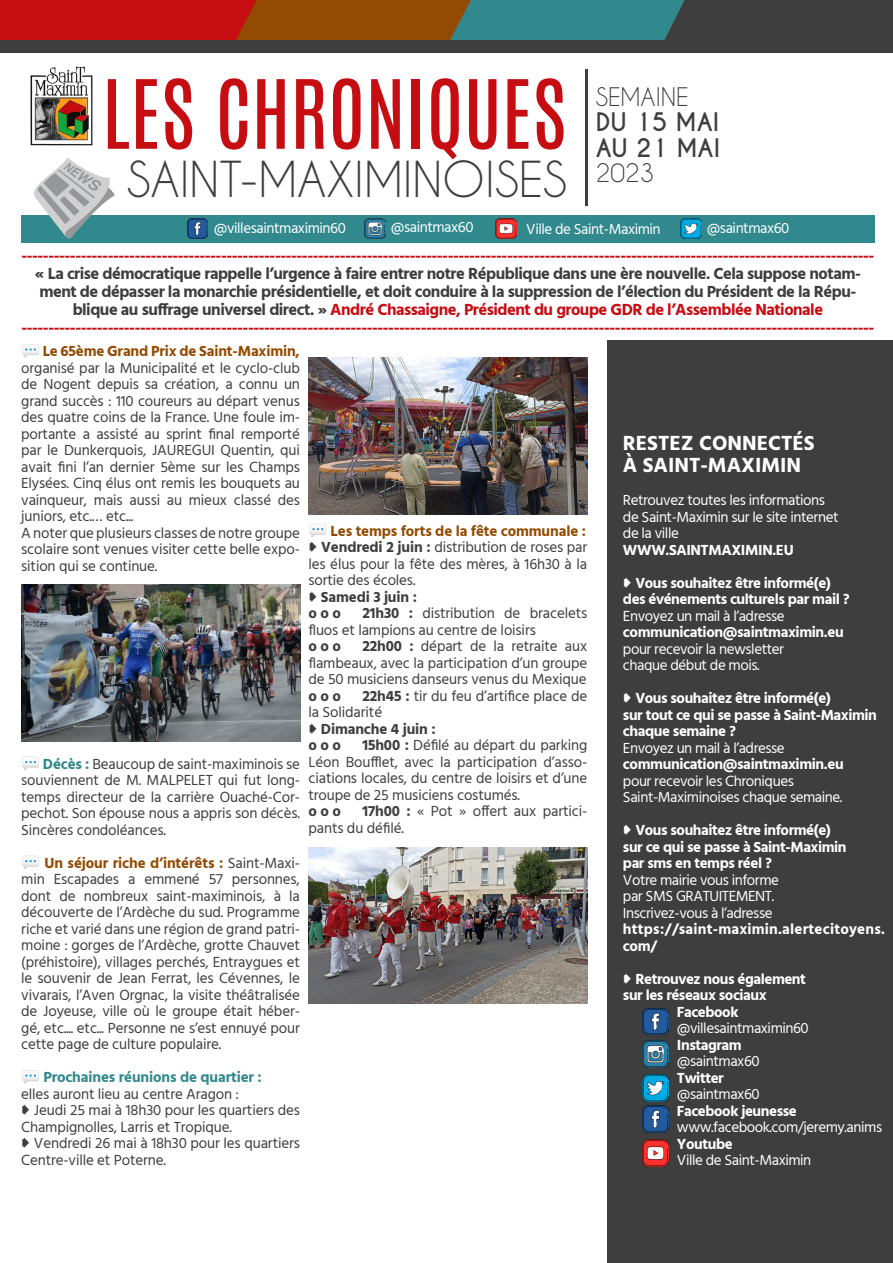
<style>
.page{position:relative;width:893px;height:1263px;background:#fff}
.page>*{position:absolute;margin:0;border:0;box-sizing:border-box;transform-origin:0 0}
.t1{font:81px "Antonio";color:#c60d12}
.t2{font:46.5px "Caviar Dreams";color:#3e3e3f}
.t3{font:700 24px "Caviar Dreams";color:#3e3e3f}
.t4{font:24px "Caviar Dreams";color:#3e3e3f}
.t5{font:700 21px "Hind";color:#fff}
.t6{font:700 16.5px "Hind";color:#c60d12}
.t7{font:700 16.5px/18px "Hind";letter-spacing:-.03em;color:#3e3e3f;text-align:center}
.t8{font:15px/16.5px "Hind";letter-spacing:-.01em;color:#3e3e3f;text-align:justify}
.t9{font:15px "Hind";letter-spacing:-.03em;color:#fff}
.t10{font:700 15px "Hind";letter-spacing:-.03em;color:#fff}
.t11{font:700 15px "Hind";letter-spacing:-.01em;color:#3e3e3f}
.t12{font:700 15px/16.5px "Hind";letter-spacing:.015em;color:#fff}
.t13{font:700 15px "Hind";letter-spacing:-.01em;color:#934b03}
.t14{font:700 15px "Hind";letter-spacing:-.01em;color:#31898d}
.s1{color:#c60d12}
.s2{font-weight:700;color:#934b03}
.s3{font-weight:700;color:#31898d}
.s4{font-weight:700}
</style>
<div class="page">
<img style="left:31px;top:66px;width:61px;height:79px">
<hr style="left:585px;top:69px;width:2px;height:137px;background:#3e3e3f">
<div style="left:0;top:0;width:267px;height:42px;background:#c60d12"></div>
<svg style="left:236px;top:0;width:657px;height:40px;background:#575944"></svg>
<div style="left:0;top:40px;width:893px;height:13px;background:#3e3e3f"></div>
<div style="left:21px;top:215px;width:853px;height:27px;background:#31898d"></div>
<img style="left:187px;top:218px;width:21px;height:21px">
<img style="left:365px;top:218px;width:20px;height:21px">
<img style="left:496px;top:218px;width:20px;height:21px">
<img style="left:681px;top:218px;width:20px;height:21px">
<div style="left:607px;top:340px;width:286px;height:923px;background:#3e3e3f"></div>
<img style="left:642px;top:1106px;width:27px;height:26px">
<img style="left:642px;top:1074px;width:27px;height:27px">
<img style="left:642px;top:1041px;width:27px;height:26px">
<img style="left:642px;top:1008px;width:27px;height:27px">
<img style="left:642px;top:1139px;width:27px;height:27px">
<img style="left:21px;top:585px;width:279px;height:156px">
<img style="left:309px;top:358px;width:278px;height:156px">
<img style="left:309px;top:847px;width:278px;height:156px">
<p class="t1" style="left:102px;top:55px;width:466px">LES CHRONIQUES</p>
<p class="t2" style="left:127px;top:151px;width:441px">SAINT-MAXIMINOISES</p>
<p class="t4" style="left:596px;top:82px;width:94px">SEMAINE</p>
<p class="t3" style="left:596px;top:108px;width:125px">DU 15 MAI</p>
<p class="t3" style="left:596px;top:133px;width:126px">AU 21 MAI</p>
<p class="t4" style="left:596px;top:159px;width:60px">2023</p>
<p class="t9" style="left:214px;top:218px;width:133px">@villesaintmaximin60</p>
<p class="t9" style="left:391px;top:217px;width:84px">@saintmax60</p>
<p class="t9" style="left:526px;top:219px;width:136px">Ville de Saint-Maximin</p>
<p class="t9" style="left:707px;top:218px;width:84px">@saintmax60</p>
<p class="t6" style="left:21px;top:246px;width:854px">--------------------------------------------------------------------------------------------------------------------------------------------------------------</p>
<p class="t7" style="left:35px;top:265px;width:827px">« La crise démocratique rappelle l’urgence à faire entrer notre République dans une ère nouvelle. Cela suppose notam&shy;ment de dépasser la monarchie présidentielle, et doit conduire à la suppression de l’élection du Président de la Répu&shy;blique au suffrage universel direct. » <span class="s1">André Chassaigne, Président du groupe GDR de l’Assemblée Nationale</span></p>
<p class="t6" style="left:21px;top:318px;width:854px">--------------------------------------------------------------------------------------------------------------------------------------------------------------</p>
<p class="t8" style="left:21px;top:344px;width:280px;text-indent:21px"><span class="s2">Le 65ème Grand Prix de Saint-Maximin, </span>organisé par la Municipalité et le cyclo-club de Nogent depuis sa création, a connu un grand succès : 110 coureurs au départ venus des quatre coins de la France. Une foule im&shy;portante a assisté au sprint final remporté par le Dunkerquois, JAUREGUI Quentin, qui avait fini l’an dernier 5ème sur les Champs Elysées. Cinq élus ont remis les bouquets au vainqueur, mais aussi au mieux classé des juniors, etc.… etc...</p>
<p class="t8" style="left:21px;top:525px;width:280px">A noter que plusieurs classes de notre groupe scolaire sont venues visiter cette belle expo&shy;sition qui se continue.</p>
<p class="t8" style="left:21px;top:756px;width:280px;text-indent:22px"><span class="s3">Décès :</span> Beaucoup de saint-maximinois se souviennent de M. MALPELET qui fut long&shy;temps directeur de la carrière Ouaché-Cor&shy;pechot. Son épouse nous a appris son décès.<br>Sincères condoléances.</p>
<p class="t8" style="left:21px;top:855px;width:280px;text-indent:23px"><span class="s2">Un séjour riche d’intérêts :</span> Saint-Maxi&shy;min Escapades a emmené 57 personnes, dont de nombreux saint-maximinois, à la découverte de l’Ardèche du sud. Programme riche et varié dans une région de grand patri&shy;moine : gorges de l’Ardèche, grotte Chauvet (préhistoire), villages perchés, Entraygues et le souvenir de Jean Ferrat, les Cévennes, le vivarais, l’Aven Orgnac, la visite théâtralisée de Joyeuse, ville où le groupe était héber&shy;gé, etc.... etc... Personne ne s’est ennuyé pour cette page de culture populaire.</p>
<p class="t14" style="left:43px;top:1068px;width:220px">Prochaines réunions de quartier :</p>
<p class="t8" style="left:21px;top:1086px;width:219px">elles auront lieu au centre Aragon :</p>
<p class="t8" style="left:21px;top:1103px;width:280px">➧ Jeudi 25 mai à 18h30 pour les quartiers des<br>Champignolles, Larris et Tropique.</p>
<p class="t8" style="left:21px;top:1136px;width:280px">➧ Vendredi 26 mai à 18h30 pour les quartiers<br>Centre-ville et Poterne.</p>
<p class="t13" style="left:331px;top:522px;width:257px">Les temps forts de la fête communale :</p>
<p class="t8" style="left:309px;top:540px;width:280px">➧ <span class="s4">Vendredi 2 juin :</span> distribution de roses par les élus pour la fête des mères, à 16h30 à la sortie des écoles.</p>
<p class="t11" style="left:309px;top:588px;width:110px">➧ Samedi 3 juin :</p>
<p class="t11" style="left:309px;top:604px;width:34px">o o o</p>
<p class="t8" style="left:309px;top:606px;width:280px;text-indent:54px"><span class="s4">21h30 :</span> distribution de bracelets fluos et lampions au centre de loisirs</p>
<p class="t11" style="left:309px;top:637px;width:34px">o o o</p>
<p class="t8" style="left:309px;top:639px;width:280px;text-indent:54px"><span class="s4">22h00 :</span> départ de la retraite aux flambeaux, avec la participation d’un groupe de 50 musiciens danseurs venus du Mexique</p>
<p class="t11" style="left:309px;top:687px;width:34px">o o o</p>
<p class="t8" style="left:309px;top:688px;width:280px;text-indent:54px"><span class="s4">22h45 :</span> tir du feu d’artifice place de la Solidarité</p>
<p class="t11" style="left:309px;top:720px;width:129px">➧ Dimanche 4 juin :</p>
<p class="t11" style="left:309px;top:736px;width:34px">o o o</p>
<p class="t8" style="left:309px;top:738px;width:280px;text-indent:54px"><span class="s4">15h00 :</span> Défilé au départ du parking Léon Boufflet, avec la participation d’asso&shy;ciations locales, du centre de loisirs et d’une troupe de 25 musiciens costumés.</p>
<p class="t11" style="left:309px;top:802px;width:34px">o o o</p>
<p class="t8" style="left:309px;top:804px;width:280px;text-indent:54px"><span class="s4">17h00 :</span> « Pot » offert aux partici&shy;pants du défilé.</p>
<p class="t5" style="left:623px;top:430px;width:193px">RESTEZ CONNECTÉS</p>
<p class="t5" style="left:623px;top:452px;width:180px">À SAINT-MAXIMIN</p>
<p class="t9" style="left:623px;top:490px;width:204px">Retrouvez toutes les informations</p>
<p class="t9" style="left:623px;top:506px;width:217px">de Saint-Maximin sur le site internet</p>
<p class="t9" style="left:623px;top:523px;width:57px">de la ville</p>
<p class="t10" style="left:623px;top:540px;width:172px">WWW.SAINTMAXIMIN.EU</p>
<p class="t10" style="left:623px;top:573px;width:210px">➧ Vous souhaitez être informé(e)</p>
<p class="t10" style="left:623px;top:590px;width:228px">des événements culturels par mail ?</p>
<p class="t9" style="left:623px;top:605px;width:163px">Envoyez un mail à l’adresse</p>
<p class="t10" style="left:623px;top:623px;width:222px">communication@saintmaximin.eu</p>
<p class="t9" style="left:623px;top:638px;width:163px">pour recevoir la newsletter</p>
<p class="t9" style="left:623px;top:655px;width:138px">chaque début de mois.</p>
<p class="t10" style="left:623px;top:689px;width:210px">➧ Vous souhaitez être informé(e)</p>
<p class="t10" style="left:623px;top:705px;width:255px">sur tout ce qui se passe à Saint-Maximin</p>
<p class="t10" style="left:623px;top:722px;width:114px">chaque semaine ?</p>
<p class="t9" style="left:623px;top:737px;width:163px">Envoyez un mail à l’adresse</p>
<p class="t10" style="left:623px;top:755px;width:222px">communication@saintmaximin.eu</p>
<p class="t9" style="left:623px;top:770px;width:172px">pour recevoir les Chroniques</p>
<p class="t9" style="left:623px;top:787px;width:221px">Saint-Maximinoises chaque semaine.</p>
<p class="t10" style="left:623px;top:821px;width:210px">➧ Vous souhaitez être informé(e)</p>
<p class="t10" style="left:623px;top:837px;width:225px">sur ce qui se passe à Saint-Maximin</p>
<p class="t10" style="left:623px;top:854px;width:150px">par sms en temps réel ?</p>
<p class="t9" style="left:623px;top:869px;width:158px">Votre mairie vous informe</p>
<p class="t9" style="left:623px;top:886px;width:153px">par SMS GRATUITEMENT.</p>
<p class="t9" style="left:623px;top:902px;width:151px">Inscrivez-vous à l’adresse</p>
<p class="t12" style="left:623px;top:921px;width:264px">https://saint-maximin.alertecitoyens. com/</p>
<p class="t10" style="left:623px;top:969px;width:185px">➧ Retrouvez nous également</p>
<p class="t10" style="left:623px;top:986px;width:145px">sur les réseaux sociaux</p>
<p class="t10" style="left:677px;top:1002px;width:63px">Facebook</p>
<p class="t9" style="left:677px;top:1018px;width:133px">@villesaintmaximin60</p>
<p class="t10" style="left:677px;top:1035px;width:66px">Instagram</p>
<p class="t9" style="left:677px;top:1051px;width:84px">@saintmax60</p>
<p class="t10" style="left:677px;top:1068px;width:48px">Twitter</p>
<p class="t9" style="left:677px;top:1084px;width:84px">@saintmax60</p>
<p class="t10" style="left:677px;top:1101px;width:121px">Facebook jeunesse</p>
<p class="t9" style="left:677px;top:1117px;width:207px">www.facebook.com/jeremy.anims</p>
<p class="t10" style="left:677px;top:1134px;width:57px">Youtube</p>
<p class="t9" style="left:677px;top:1150px;width:136px">Ville de Saint-Maximin</p>
</div>
